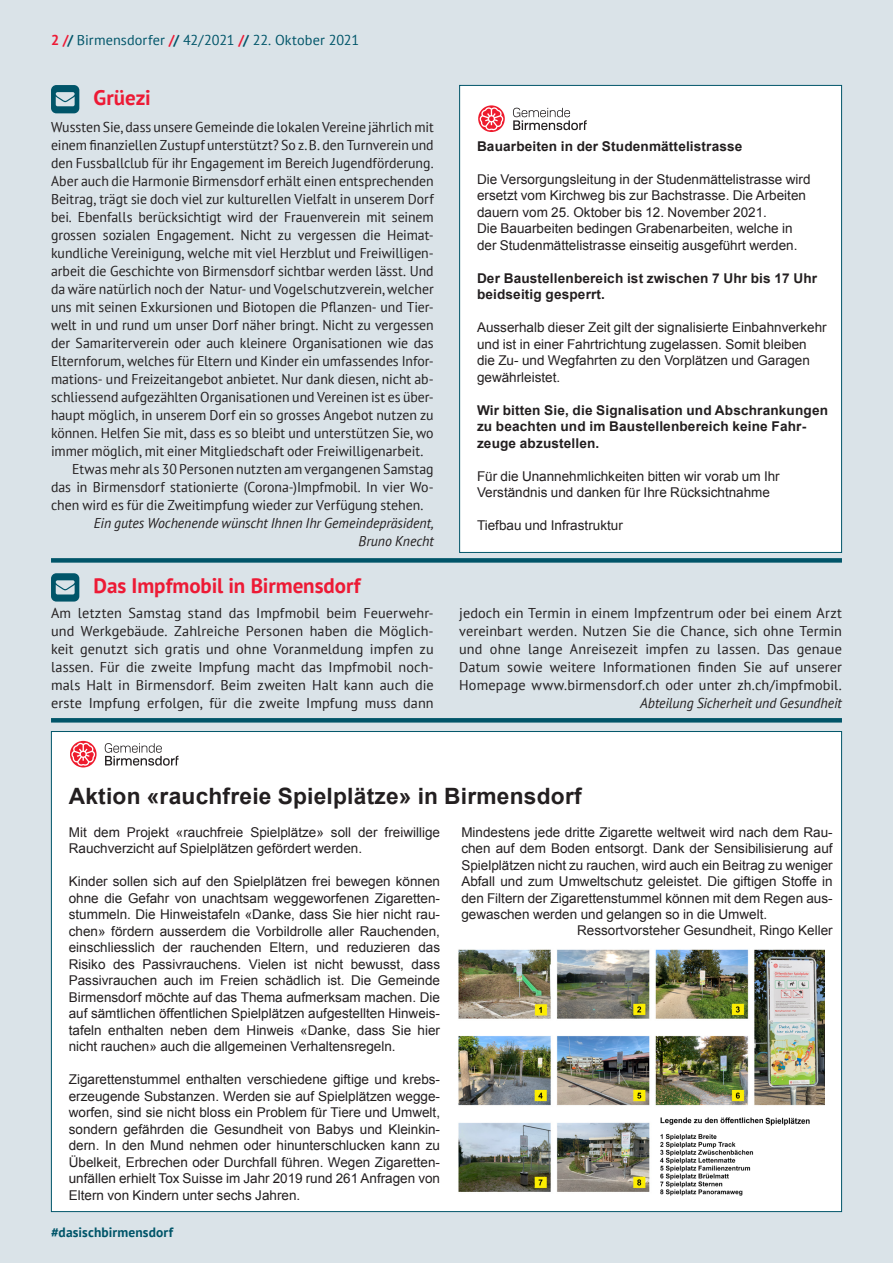
<style>
.page{position:relative;width:893px;height:1263px;background:#dae3e8}
.page>*{position:absolute;margin:0;border:0;box-sizing:border-box;transform-origin:0 0}
.t1{font:700 22.5px "Arial";letter-spacing:.01em;color:#231f20}
.t2{font:700 21px "PT Sans";letter-spacing:-.005em;color:#ed1a35}
.t3{font:14.25px/18px "PT Sans";letter-spacing:-.005em;color:#231f20;text-align:justify}
.t4{font:italic 14.25px/18px "PT Sans";letter-spacing:-.005em;color:#231f20;text-align:right}
.t5{font:14.25px "PT Sans";letter-spacing:.005em;color:#005569}
.t6{font:13.5px/16.5px "Arial";color:#231f20}
.t7{font:700 13.5px/16.5px "Arial";letter-spacing:.01em;color:#231f20}
.t8{font:700 13.5px "PT Sans";letter-spacing:.01em;color:#005569}
.s1{font-weight:700;color:#ed1a35}
.s2{font-weight:700}
</style>
<div class="page">
<div style="left:51px;top:731px;width:791px;height:480px;background:#fff"></div>
<svg style="left:70px;top:741px;width:27px;height:26px"></svg>
<svg style="left:105px;top:743px;width:74px;height:23px"></svg>
<svg style="left:71px;top:743px;width:24px;height:23px"></svg>
<img style="left:458px;top:949px;width:366px;height:243px">
<div style="left:655px;top:1116px;width:173px;height:84px;background:#fff"></div>
<img style="left:660px;top:1117px;width:126px;height:79px">
<div style="left:460px;top:85px;width:382px;height:467px;background:#fff"></div>
<svg style="left:478px;top:105px;width:27px;height:27px"></svg>
<svg style="left:513px;top:108px;width:74px;height:22px"></svg>
<svg style="left:479px;top:107px;width:24px;height:23px"></svg>
<svg style="left:763px;top:1117px;width:3px;height:8px"></svg>
<img style="left:766px;top:1117px;width:44px;height:8px">
<svg style="left:51px;top:573px;width:28px;height:28px"></svg>
<div style="left:51px;top:558px;width:791px;height:5px;background:#005569"></div>
<svg style="left:51px;top:718px;width:791px;height:4px;background:#03576b"></svg>
<svg style="left:51px;top:85px;width:28px;height:28px"></svg>
<p class="t5" style="left:51px;top:31px;width:310px"><span class="s1">2 /</span><span class="s2">/</span> Birmensdorfer <span class="s1">/</span><span class="s2">/</span> 42/2021 <span class="s1">/</span><span class="s2">/</span> 22. Oktober 2021</p>
<h2 class="t2" style="left:94px;top:84px;width:59px">Grüezi</h2>
<p class="t3" style="left:51px;top:117px;width:384px">Wussten Sie, dass unsere Gemeinde die lokalen Vereine jährlich mit</p>
<p class="t3" style="left:51px;top:135px;width:384px">einem finanziellen Zustupf unterstützt? So z.B. den Turnverein und</p>
<p class="t3" style="left:51px;top:153px;width:384px">den Fussballclub für ihr Engagement im Bereich Jugendförderung.</p>
<p class="t3" style="left:51px;top:171px;width:384px">Aber auch die Harmonie Birmensdorf erhält einen entsprechenden</p>
<p class="t3" style="left:51px;top:189px;width:384px">Beitrag, trägt sie doch viel zur kulturellen Vielfalt in unserem Dorf</p>
<p class="t3" style="left:51px;top:207px;width:384px">bei. Ebenfalls berücksichtigt wird der Frauenverein mit seinem</p>
<p class="t3" style="left:51px;top:225px;width:384px">grossen sozialen Engagement. Nicht zu vergessen die Heimat-</p>
<p class="t3" style="left:51px;top:243px;width:384px">kundliche Vereinigung, welche mit viel Herzblut und Freiwilligen-</p>
<p class="t3" style="left:51px;top:261px;width:384px">arbeit die Geschichte von Birmensdorf sichtbar werden lässt. Und</p>
<p class="t3" style="left:51px;top:279px;width:384px">da wäre natürlich noch der Natur- und Vogelschutzverein, welcher</p>
<p class="t3" style="left:51px;top:297px;width:384px">uns mit seinen Exkursionen und Biotopen die Pflanzen- und Tier-</p>
<p class="t3" style="left:51px;top:315px;width:384px">welt in und rund um unser Dorf näher bringt. Nicht zu vergessen</p>
<p class="t3" style="left:51px;top:333px;width:384px">der Samariterverein oder auch kleinere Organisationen wie das</p>
<p class="t3" style="left:51px;top:351px;width:384px">Elternforum, welches für Eltern und Kinder ein umfassendes Infor-</p>
<p class="t3" style="left:51px;top:369px;width:384px">mations- und Freizeitangebot anbietet. Nur dank diesen, nicht ab-</p>
<p class="t3" style="left:51px;top:387px;width:384px">schliessend aufgezählten Organisationen und Vereinen ist es über-</p>
<p class="t3" style="left:51px;top:405px;width:384px">haupt möglich, in unserem Dorf ein so grosses Angebot nutzen zu</p>
<p class="t3" style="left:51px;top:423px;width:384px">können. Helfen Sie mit, dass es so bleibt und unterstützen Sie, wo</p>
<p class="t3" style="left:51px;top:441px;width:374px">immer möglich, mit einer Mitgliedschaft oder Freiwilligenarbeit.</p>
<p class="t3" style="left:72px;top:459px;width:363px">Etwas mehr als 30 Personen nutzten am vergangenen Samstag</p>
<p class="t3" style="left:51px;top:477px;width:384px">das in Birmensdorf stationierte (Corona-)Impfmobil. In vier Wo-</p>
<p class="t3" style="left:51px;top:495px;width:374px">chen wird es für die Zweitimpfung wieder zur Verfügung stehen.</p>
<p class="t4" style="left:94px;top:513px;width:341px">Ein gutes Wochenende wünscht Ihnen Ihr Gemeindepräsident,<br>Bruno Knecht</p>
<p class="t7" style="left:477px;top:138px;width:267px">Bauarbeiten in der Studenmättelistrasse</p>
<p class="t6" style="left:477px;top:171px;width:335px">Die Versorgungsleitung in der Studenmättelistrasse wird ersetzt vom Kirchweg bis zur Bachstrasse. Die Arbeiten dauern vom 25. Oktober bis 12. November 2021.<br>Die Bauarbeiten bedingen Grabenarbeiten, welche in der Studenmättelistrasse einseitig ausgeführt werden.</p>
<p class="t7" style="left:477px;top:270px;width:342px">Der Baustellenbereich ist zwischen 7 Uhr bis 17 Uhr beidseitig gesperrt.</p>
<p class="t6" style="left:477px;top:320px;width:351px">Ausserhalb dieser Zeit gilt der signalisierte Einbahnverkehr und ist in einer Fahrtrichtung zugelassen. Somit bleiben die Zu- und Wegfahrten zu den Vorplätzen und Garagen gewährleistet.</p>
<p class="t7" style="left:477px;top:402px;width:353px">Wir bitten Sie, die Signalisation und Abschrankungen zu beachten und im Baustellenbereich keine Fahr&shy;zeuge abzustellen.</p>
<p class="t6" style="left:477px;top:468px;width:304px">Für die Unannehmlichkeiten bitten wir vorab um Ihr<br>Verständnis und danken für Ihre Rücksichtnahme</p>
<p class="t6" style="left:477px;top:518px;width:147px">Tiefbau und Infrastruktur</p>
<h2 class="t2" style="left:94px;top:572px;width:269px">Das Impfmobil in Birmensdorf</h2>
<p class="t3" style="left:51px;top:603px;width:384px">Am letzten Samstag stand das Impfmobil beim Feuerwehr&shy;und Werkgebäude. Zahlreiche Personen haben die Möglich&shy;keit genutzt sich gratis und ohne Voranmeldung impfen zu lassen. Für die zweite Impfung macht das Impfmobil noch&shy;mals Halt in Birmensdorf. Beim zweiten Halt kann auch die erste Impfung erfolgen, für die zweite Impfung muss dann</p>
<p class="t3" style="left:459px;top:603px;width:384px">jedoch ein Termin in einem Impfzentrum oder bei einem Arzt vereinbart werden. Nutzen Sie die Chance, sich ohne Termin und ohne lange Anreisezeit impfen zu lassen. Das genaue Datum sowie weitere Informationen finden Sie auf unserer Homepage www.birmensdorf.ch oder unter zh.ch/impfmobil.</p>
<p class="t4" style="left:640px;top:693px;width:203px">Abteilung Sicherheit und Gesundheit</p>
<h1 class="t1" style="left:69px;top:781px;width:514px">Aktion «rauchfreie Spielplätze» in Birmensdorf</h1>
<p class="t6" style="left:69px;top:824px;width:373px">Mit dem Projekt «rauchfreie Spielplätze» soll der freiwillige<br>Rauchverzicht auf Spielplätzen gefördert werden.</p>
<p class="t6" style="left:69px;top:873px;width:373px;text-align:justify">Kinder sollen sich auf den Spielplätzen frei bewegen können ohne die Gefahr von unachtsam weggeworfenen Zigaretten&shy;stummeln. Die Hinweistafeln «Danke, dass Sie hier nicht rau&shy;chen» fördern ausserdem die Vorbildrolle aller Rauchenden, einschliesslich der rauchenden Eltern, und reduzieren das Risiko des Passivrauchens. Vielen ist nicht bewusst, dass Passivrauchen auch im Freien schädlich ist. Die Gemeinde Birmensdorf möchte auf das Thema aufmerksam machen. Die auf sämtlichen öffentlichen Spielplätzen aufgestellten Hinweis&shy;tafeln enthalten neben dem Hinweis «Danke, dass Sie hier nicht rauchen» auch die allgemeinen Verhaltensregeln.</p>
<p class="t6" style="left:69px;top:1071px;width:373px;text-align:justify">Zigarettenstummel enthalten verschiedene giftige und krebs&shy;erzeugende Substanzen. Werden sie auf Spielplätzen wegge&shy;worfen, sind sie nicht bloss ein Problem für Tiere und Umwelt, sondern gefährden die Gesundheit von Babys und Kleinkin&shy;dern. In den Mund nehmen oder hinunterschlucken kann zu Übelkeit, Erbrechen oder Durchfall führen. Wegen Zigaretten&shy;unfällen erhielt Tox Suisse im Jahr 2019 rund 261 Anfragen von Eltern von Kindern unter sechs Jahren.</p>
<p class="t6" style="left:461px;top:824px;width:373px">Mindestens jede dritte Zigarette weltweit wird nach dem Rau-</p>
<p class="t6" style="left:461px;top:840px;width:373px">chen auf dem Boden entsorgt. Dank der Sensibilisierung auf</p>
<p class="t6" style="left:461px;top:857px;width:373px">Spielplätzen nicht zu rauchen, wird auch ein Beitrag zu weniger</p>
<p class="t6" style="left:461px;top:873px;width:373px">Abfall und zum Umweltschutz geleistet. Die giftigen Stoffe in</p>
<p class="t6" style="left:461px;top:890px;width:373px">den Filtern der Zigarettenstummel können mit dem Regen aus-</p>
<p class="t6" style="left:461px;top:906px;width:307px">gewaschen werden und gelangen so in die Umwelt.</p>
<p class="t6" style="left:577px;top:923px;width:257px">Ressortvorsteher Gesundheit, Ringo Keller</p>
<p class="t8" style="left:51px;top:1224px;width:124px">#dasischbirmensdorf</p>
</div>
